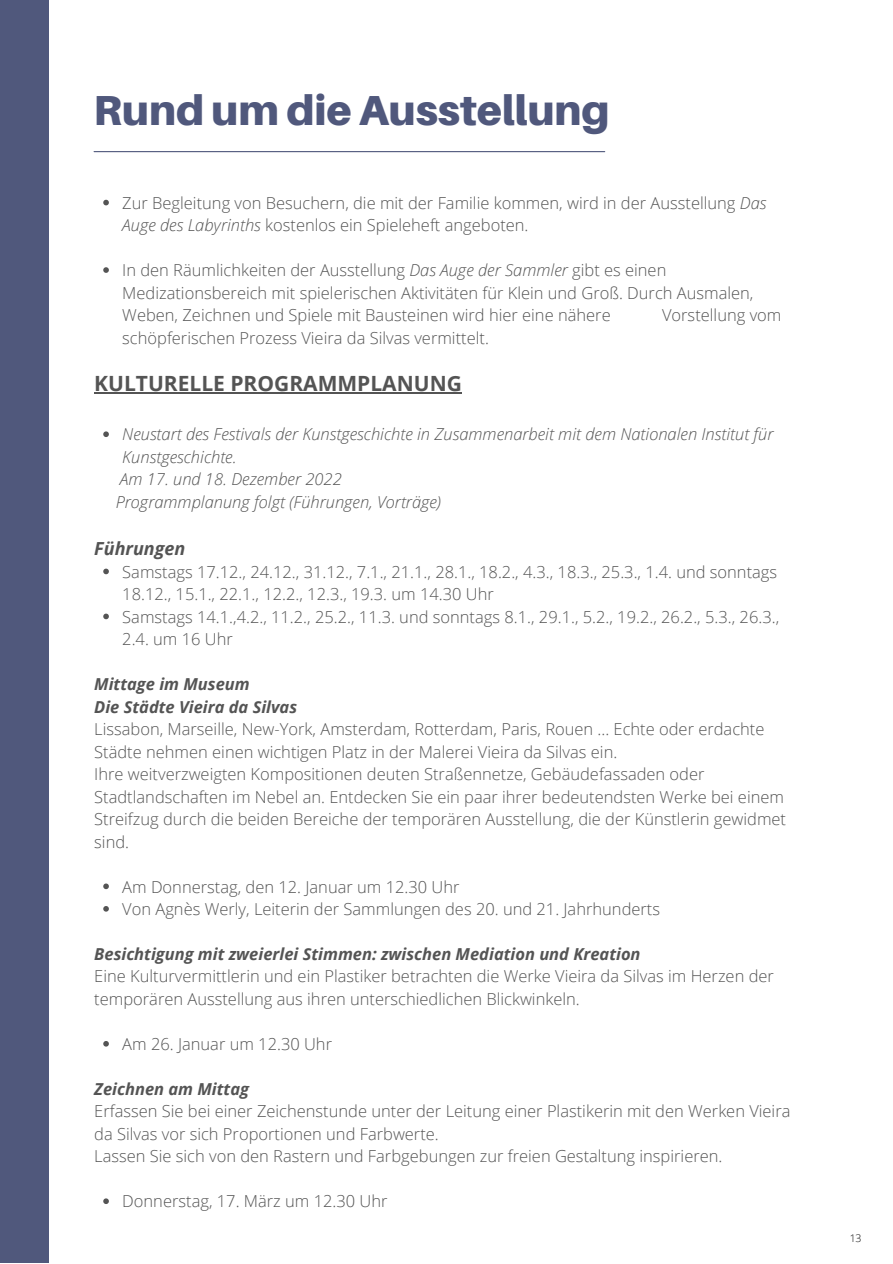
<style>
.page{position:relative;width:893px;height:1264px;background:#fff}
.page>*{position:absolute;margin:0;border:0;box-sizing:border-box;transform-origin:0 0}
.t1{font:900 42px "Aileron";color:#50587c}
.t2{font:700 21px "Open Sans";color:#545454}
.t3{font:italic 700 18px "Open Sans";color:#545454}
.t4{font:300 16.5px/22.5px "Open Sans";color:#545454}
.t5{font:italic 300 16.5px/22.5px "Open Sans";color:#545454}
.t6{font:italic 700 16.5px/22.5px "Open Sans";color:#545454}
.t7{font:300 10.5px "Open Sans";color:#000}
.s1{font-style:italic}
</style>
<div class="page">
<hr style="left:94px;top:151px;width:510px;height:1px;background:#50587c">
<div style="left:0;top:0;width:49px;height:1262px;background:#50587c"></div>
<svg style="left:103px;top:200px;width:6px;height:5px"></svg>
<svg style="left:103px;top:267px;width:6px;height:6px"></svg>
<svg style="left:103px;top:431px;width:6px;height:6px"></svg>
<svg style="left:103px;top:568px;width:6px;height:6px"></svg>
<svg style="left:103px;top:613px;width:6px;height:6px"></svg>
<svg style="left:103px;top:883px;width:6px;height:6px"></svg>
<svg style="left:103px;top:906px;width:6px;height:5px"></svg>
<svg style="left:103px;top:1041px;width:6px;height:5px"></svg>
<svg style="left:103px;top:1198px;width:6px;height:5px"></svg>
<hr style="left:94px;top:392px;width:368px;height:1px;background:#545454">
<h1 class="t1" style="left:93px;top:84px;width:517px">Rund um die Ausstellung</h1>
<p class="t4" style="left:122px;top:191px;width:645px">Zur Begleitung von Besuchern, die mit der Familie kommen, wird in der Ausstellung <span class="s1">Das<br>Auge des Labyrinths</span> kostenlos ein Spieleheft angeboten.</p>
<p class="t4" style="left:122px;top:258px;width:632px">In den Räumlichkeiten der Ausstellung <span class="s1">Das Auge der Sammler</span> gibt es einen<br>Medizationsbereich mit spielerischen Aktivitäten für Klein und Groß. Durch Ausmalen,<br>Weben, Zeichnen und Spiele mit Bausteinen wird hier eine nähere</p>
<p class="t4" style="left:662px;top:303px;width:121px">Vorstellung vom</p>
<p class="t4" style="left:122px;top:326px;width:368px">schöpferischen Prozess Vieira da Silvas vermittelt.</p>
<p class="t2" style="left:94px;top:368px;width:369px">KULTURELLE PROGRAMMPLANUNG</p>
<p class="t5" style="left:122px;top:423px;width:652px">Neustart des Festivals der Kunstgeschichte in Zusammenarbeit mit dem Nationalen Institut für<br>Kunstgeschichte.</p>
<p class="t5" style="left:116px;top:468px;width:327px">Am 17. und 18. Dezember 2022<br>Programmplanung folgt (Führungen, Vorträge)</p>
<p class="t3" style="left:94px;top:536px;width:93px">Führungen</p>
<p class="t4" style="left:122px;top:560px;width:658px">Samstags 17.12., 24.12., 31.12., 7.1., 21.1., 28.1., 18.2., 4.3., 18.3., 25.3., 1.4. und sonntags 18.12., 15.1., 22.1., 12.2., 12.3., 19.3. um 14.30 Uhr<br>Samstags 14.1.,4.2., 11.2., 25.2., 11.3. und sonntags 8.1., 29.1., 5.2., 19.2., 26.2., 5.3., 26.3., 2.4. um 16 Uhr</p>
<p class="t6" style="left:94px;top:672px;width:204px">Mittage im Museum<br>Die Städte Vieira da Silvas</p>
<p class="t4" style="left:94px;top:717px;width:693px">Lissabon, Marseille, New-York, Amsterdam, Rotterdam, Paris, Rouen ... Echte oder erdachte Städte nehmen einen wichtigen Platz in der Malerei Vieira da Silvas ein.<br>Ihre weitverzweigten Kompositionen deuten Straßennetze, Gebäudefassaden oder Stadtlandschaften im Nebel an. Entdecken Sie ein paar ihrer bedeutendsten Werke bei einem Streifzug durch die beiden Bereiche der temporären Ausstellung, die der Künstlerin gewidmet sind.</p>
<p class="t4" style="left:122px;top:874px;width:539px">Am Donnerstag, den 12. Januar um 12.30 Uhr<br>Von Agnès Werly, Leiterin der Sammlungen des 20. und 21. Jahrhunderts</p>
<p class="t6" style="left:94px;top:942px;width:548px">Besichtigung mit zweierlei Stimmen: zwischen Mediation und Kreation</p>
<p class="t4" style="left:94px;top:964px;width:681px">Eine Kulturvermittlerin und ein Plastiker betrachten die Werke Vieira da Silvas im Herzen der temporären Ausstellung aus ihren unterschiedlichen Blickwinkeln.</p>
<p class="t4" style="left:122px;top:1032px;width:211px">Am 26. Januar um 12.30 Uhr</p>
<p class="t6" style="left:94px;top:1077px;width:156px">Zeichnen am Mittag</p>
<p class="t4" style="left:94px;top:1099px;width:697px">Erfassen Sie bei einer Zeichenstunde unter der Leitung einer Plastikerin mit den Werken Vieira da Silvas vor sich Proportionen und Farbwerte.<br>Lassen Sie sich von den Rastern und Farbgebungen zur freien Gestaltung inspirieren.</p>
<p class="t4" style="left:122px;top:1189px;width:267px">Donnerstag, 17. März um 12.30 Uhr</p>
<p class="t7" style="left:849px;top:1230px;width:13px">13</p>
</div>
